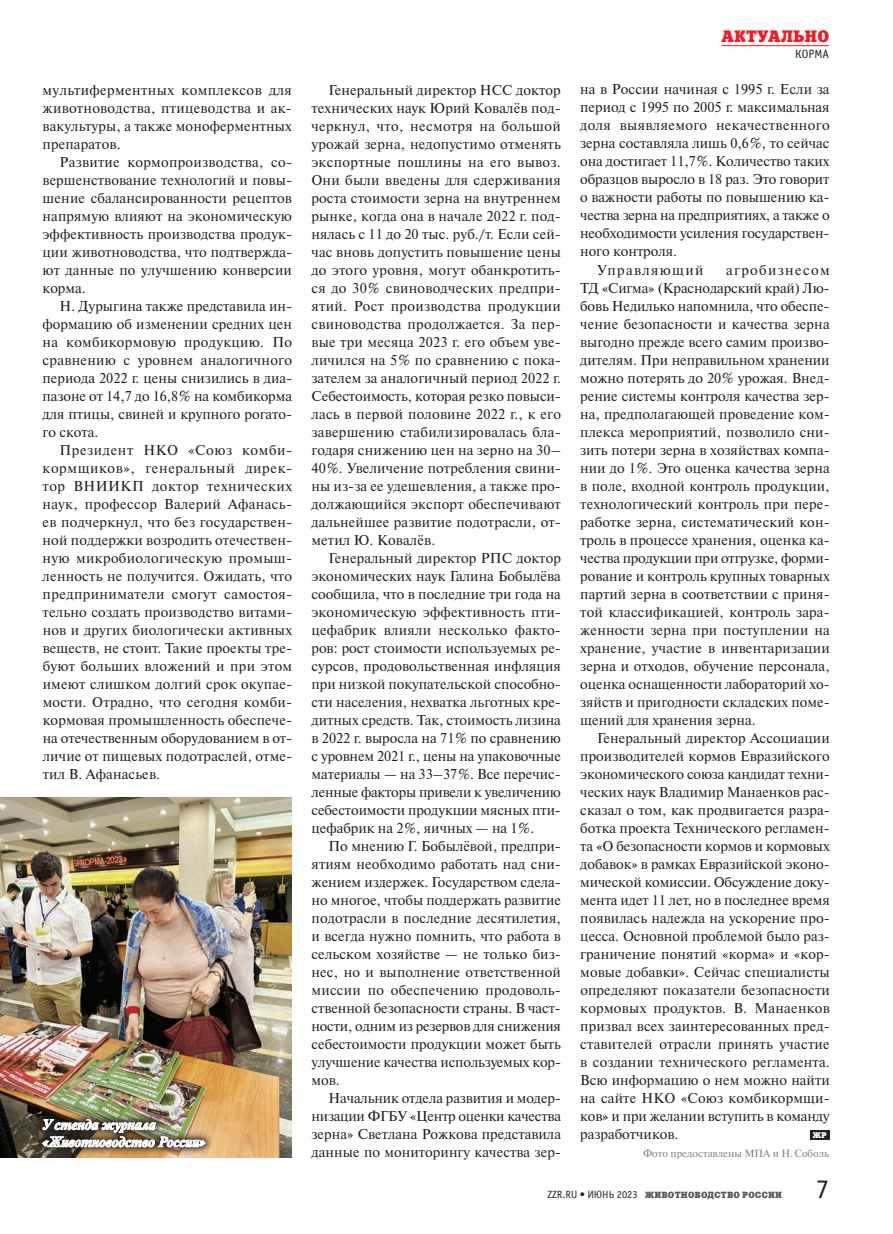
<style>
.page{position:relative;width:893px;height:1234px;background:#fff}
.page>*{position:absolute;margin:0;border:0;box-sizing:border-box;transform-origin:0 0}
.t1{font:27px "Officina Sans C";color:#231f20}
.t2{font:16.5px "Xenia C";letter-spacing:.01em;color:#ee1d23}
.t3{font:14.25px/18px "Newton C";color:#231f20;text-align:justify}
.t4{font:italic 700 14.25px/17.2px "Newton C";letter-spacing:-.01em;color:#fff}
.t5{font:14.25px "Newton C";letter-spacing:.025em;color:#231f20}
.t6{font:14.25px "Newton C";letter-spacing:.095em;color:#231f20}
.t7{font:12px "Officina Sans C";color:#231f20}
.t8{font:10.5px "Newton C";color:#808285}
.t9{font:9px "Xenia C";letter-spacing:.025em;color:#57585a}
.t10{font:8.25px "Xenia C";color:#fff}
.s1{font-family:"Officina Sans C";font-size:10.5px;color:#231f20}
</style>
<div class="page">
<hr style="left:721px;top:45px;width:108px;height:1px;background:#ee1d23">
<div style="left:810px;top:1129px;width:19px;height:10px;background:#231f20"></div>
<img style="left:0;top:797px;width:292px;height:359px">
<img style="left:34px;top:1109px;width:180px;height:46px">
<img style="left:42px;top:1118px;width:164px;height:28px">
<p class="t3" style="left:43px;top:81px;width:251px">мультиферментных комплексов для животноводства, птицеводства и ак&shy;вакультуры, а также моноферментных препаратов.</p>
<p class="t3" style="left:43px;top:153px;width:251px;text-indent:17px">Развитие кормопроизводства, со&shy;вершенствование технологий и повы&shy;шение сбалансированности рецептов напрямую влияют на экономическую эффективность производства продук&shy;ции животноводства, что подтвержда&shy;ют данные по улучшению конверсии корма.</p>
<p class="t3" style="left:43px;top:297px;width:251px;text-indent:17px">Н. Дурыгина также представила ин&shy;формацию об изменении средних цен на комбикормовую продукцию. По сравнению с уровнем аналогичного периода 2022 г. цены снизились в диа&shy;пазоне от 14,7 до 16,8% на комбикорма для птицы, свиней и крупного рогато&shy;го скота.</p>
<p class="t3" style="left:43px;top:441px;width:251px;text-indent:17px">Президент НКО «Союз комби&shy;кормщиков», генеральный дирек&shy;тор ВНИИКП доктор технических наук, профессор Валерий Афанась&shy;ев подчеркнул, что без государствен&shy;ной поддержки возродить отечествен&shy;ную микробиологическую промыш&shy;ленность не получится. Ожидать, что предприниматели смогут самостоя&shy;тельно создать производство витами&shy;нов и других биологически активных веществ, не стоит. Такие проекты тре&shy;буют больших вложений и при этом имеют слишком долгий срок окупае&shy;мости. Отрадно, что сегодня комби&shy;кормовая промышленность обеспече&shy;на отечественным оборудованием в от&shy;личие от пищевых подотраслей, отме&shy;тил В. Афанасьев.</p>
<p class="t4" style="left:42px;top:1115px;width:165px">У стенда журнала «Животноводство России»</p>
<p class="t3" style="left:311px;top:81px;width:251px;text-indent:17px">Генеральный директор НСС доктор технических наук Юрий Ковалёв под&shy;черкнул, что, несмотря на большой урожай зерна, недопустимо отменять экспортные пошлины на его вывоз.<br>Они были введены для сдерживания роста стоимости зерна на внутреннем рынке, когда она в начале 2022 г. под&shy;нялась с 11 до 20 тыс. руб./т. Если сей&shy;час вновь допустить повышение цены до этого уровня, могут обанкротить&shy;ся до 30% свиноводческих предпри&shy;ятий. Рост производства продукции свиноводства продолжается. За пер&shy;вые три месяца 2023 г. его объем уве&shy;личился на 5% по сравнению с пока&shy;зателем за аналогичный период 2022 г.<br>Себестоимость, которая резко повыси&shy;лась в первой половине 2022 г., к его завершению стабилизировалась бла&shy;годаря снижению цен на зерно на 30– 40%. Увеличение потребления свини&shy;ны из‑за ее удешевления, а также про&shy;должающийся экспорт обеспечивают дальнейшее развитие подотрасли, от&shy;метил Ю. Ковалёв.</p>
<p class="t3" style="left:311px;top:549px;width:251px;text-indent:17px">Генеральный директор РПС доктор экономических наук Галина Бобылёва сообщила, что в последние три года на экономическую эффективность пти&shy;цефабрик влияли несколько факто&shy;ров: рост стоимости используемых ре&shy;сурсов, продовольственная инфляция при низкой покупательской способно&shy;сти населения, нехватка льготных кре&shy;дитных средств. Так, стоимость лизина в 2022 г. выросла на 71% по сравнению с уровнем 2021 г., цены на упаковочные материалы — на 33–37%. Все перечис&shy;ленные факторы привели к увеличению себестоимости продукции мясных пти&shy;цефабрик на 2%, яичных — на 1%.</p>
<p class="t3" style="left:311px;top:837px;width:251px;text-indent:17px">По мнению Г. Бобылёвой, предпри&shy;ятиям необходимо работать над сни&shy;жением издержек. Государством сдела&shy;но многое, чтобы поддержать развитие подотрасли в последние десятилетия, и всегда нужно помнить, что работа в сельском хозяйстве — не только биз&shy;нес, но и выполнение ответственной миссии по обеспечению продоволь&shy;ственной безопасности страны. В част&shy;ности, одним из резервов для снижения себестоимости продукции может быть улучшение качества используемых кор&shy;мов.</p>
<p class="t3" style="left:312px;top:1089px;width:251px;text-indent:17px">Начальник отдела развития и модер&shy;низации ФГБУ «Центр оценки качества зерна» Светлана Рожкова представила данные по мониторингу качества зер-</p>
<p class="t2" style="left:721px;top:26px;width:109px">АКТУАЛЬНО</p>
<p class="t7" style="left:795px;top:48px;width:36px">КОРМА</p>
<p class="t3" style="left:580px;top:80px;width:251px">на в России начиная с 1995 г. Если за</p>
<p class="t3" style="left:580px;top:98px;width:251px">период с 1995 по 2005 г. максимальная</p>
<p class="t5" style="left:580px;top:118px;width:251px">доля выявляемого некачественного</p>
<p class="t3" style="left:580px;top:134px;width:251px">зерна составляла лишь 0,6%, то сейчас</p>
<p class="t3" style="left:580px;top:152px;width:251px">она достигает 11,7%. Количество таких</p>
<p class="t3" style="left:580px;top:170px;width:251px">образцов выросло в 18 раз. Это говорит</p>
<p class="t3" style="left:580px;top:188px;width:251px">о важности работы по повышению ка-</p>
<p class="t3" style="left:580px;top:206px;width:251px">чества зерна на предприятиях, а также о</p>
<p class="t3" style="left:580px;top:224px;width:251px">необходимости усиления государствен-</p>
<p class="t3" style="left:580px;top:242px;width:98px">ного контроля.</p>
<p class="t6" style="left:597px;top:262px;width:108px">Управляющий</p>
<p class="t3" style="left:580px;top:260px;width:251px;text-indent:146px">агробизнесом ТД «Сигма» (Краснодарский край) Лю&shy;бовь Недилько напомнила, что обеспе&shy;чение безопасности и качества зерна выгодно прежде всего самим произво&shy;дителям. При неправильном хранении можно потерять до 20% урожая. Внед&shy;рение системы контроля качества зер&shy;на, предполагающей проведение ком&shy;плекса мероприятий, позволило сни&shy;зить потери зерна в хозяйствах компа&shy;нии до 1%. Это оценка качества зерна в поле, входной контроль продукции, технологический контроль при пере&shy;работке зерна, систематический кон&shy;троль в процессе хранения, оценка ка&shy;чества продукции при отгрузке, форми&shy;рование и контроль крупных товарных партий зерна в соответствии с приня&shy;той классификацией, контроль зара&shy;женности зерна при поступлении на хранение, участие в инвентаризации зерна и отходов, обучение персонала, оценка оснащенности лабораторий хо&shy;зяйств и пригодности складских поме&shy;щений для хранения зерна.</p>
<p class="t3" style="left:580px;top:728px;width:251px;text-indent:17px">Генеральный директор Ассоциации производителей кормов Евразийского экономического союза кандидат техни&shy;ческих наук Владимир Манаенков рас&shy;сказал о том, как продвигается разра&shy;ботка проекта Технического регламен&shy;та «О безопасности кормов и кормовых добавок» в рамках Евразийской эконо&shy;мической комиссии. Обсуждение доку&shy;мента идет 11 лет, но в последнее время появилась надежда на ускорение про&shy;цесса. Основной проблемой было раз&shy;граничение понятий «корма» и «кор&shy;мовые добавки». Сейчас специалисты определяют показатели безопасности кормовых продуктов. В. Манаенков призвал всех заинтересованных пред&shy;ставителей отрасли принять участие в создании технического регламента.<br>Всю информацию о нем можно найти на сайте НКО «Союз комбикормщи&shy;ков» и при желании вступить в команду разработчиков.</p>
<p class="t10" style="left:813px;top:1129px;width:15px">ЖР</p>
<p class="t8" style="left:643px;top:1147px;width:188px">Фото предоставлены МПА и Н.Соболь</p>
<p class="t9" style="left:547px;top:1188px;width:236px"><span class="s1">ZZR.RU • ИЮНЬ 2023</span> ЖИВОТНОВОДСТВО РОССИИ</p>
<h1 class="t1" style="left:816px;top:1174px;width:15px">7</h1>
</div>
